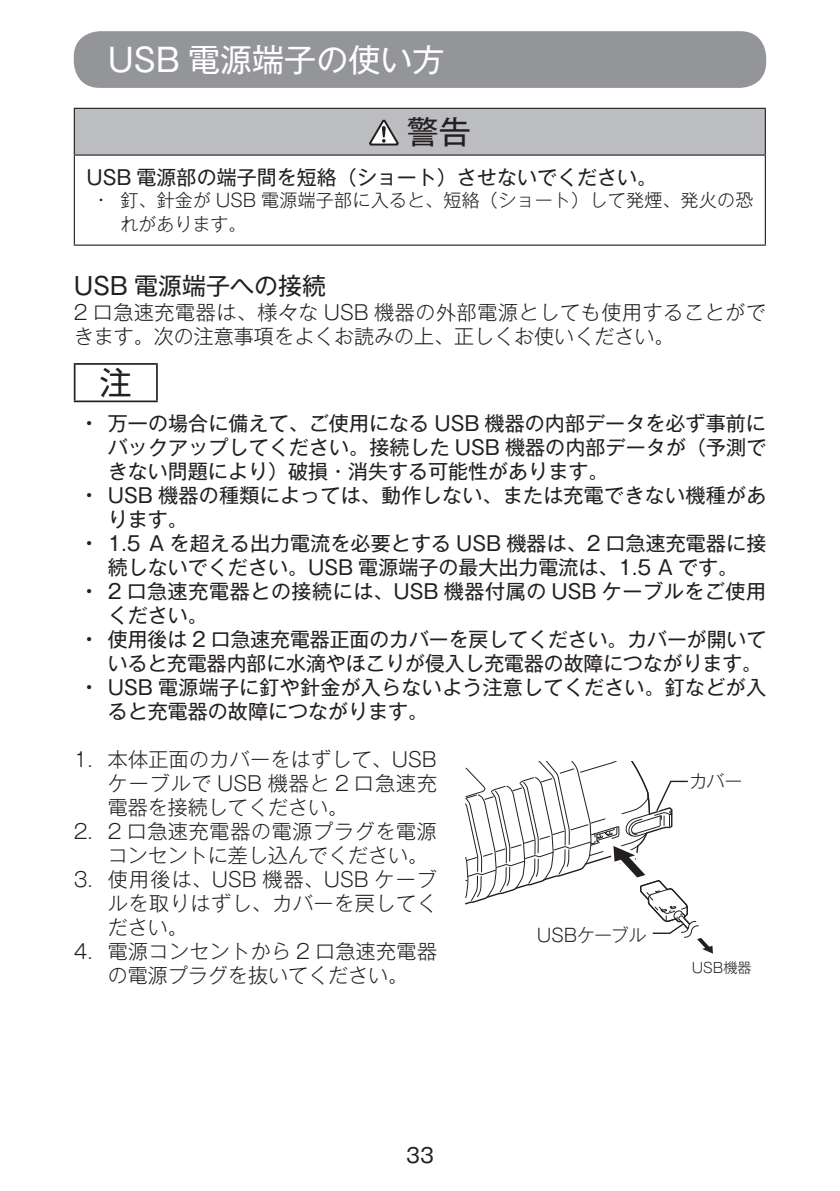
<style>
.page{position:relative;width:840px;height:1191px;background:#fff}
.page>*{position:absolute;margin:0;border:0;box-sizing:border-box;transform-origin:0 0}
.t1{font:32px "Gothic MB101 Pro";color:#fff}
.t2{font:32px "Gothic MB101 Pro";color:#231f20}
.t3{font:24px "Gothic MB101 Pro";color:#231f20}
.t4{font:20px/24px "Gothic MB101 Pro";color:#231f20}
.t5{font:300 20px/24px "Gothic MB101 Pro";letter-spacing:.015em;color:#231f20}
.t6{font:20px/24px "Gothic MB101 Pro";letter-spacing:.03em;color:#231f20}
.t7{font:300 18px/24px "Gothic MB101 Pro";letter-spacing:.015em;color:#231f20}
.t8{font:300 18px "Gothic MB101 Pro";letter-spacing:-.02em;color:#231f20}
.t9{font:300 14px "Gothic MB101 Pro";color:#231f20}
.s1{font-weight:500}
</style>
<div class="page">
<div style="left:74px;top:31px;width:691px;height:57px;background:#939598;border-radius:26px"></div>
<div style="left:74px;top:108px;width:690px;height:47px;background:#bcbdc0"></div>
<hr style="left:74px;top:156px;width:1px;height:88px;background:#231f20">
<hr style="left:764px;top:156px;width:1px;height:88px;background:#231f20">
<hr style="left:74px;top:108px;width:691px;height:1px;background:#231f20">
<hr style="left:74px;top:109px;width:1px;height:45px;background:#231f20">
<hr style="left:764px;top:109px;width:1px;height:45px;background:#231f20">
<hr style="left:74px;top:154px;width:691px;height:2px;background:#231f20">
<hr style="left:74px;top:244px;width:691px;height:2px;background:#231f20">
<svg style="left:369px;top:120px;width:29px;height:26px"></svg>
<hr style="left:74px;top:363px;width:84px;height:2px;background:#231f20">
<hr style="left:74px;top:365px;width:1px;height:35px;background:#231f20">
<hr style="left:156px;top:365px;width:2px;height:35px;background:#231f20">
<hr style="left:74px;top:400px;width:84px;height:2px;background:#231f20">
<svg style="left:465px;top:761px;width:247px;height:192px"></svg>
<h1 class="t1" style="left:108px;top:33px;width:338px">USB 電源端子の使い方</h1>
<h1 class="t2" style="left:406px;top:105px;width:65px">警告</h1>
<p class="t4" style="left:86px;top:162px;width:572px">USB 電源部の端子間を短絡（ショート）させないでください。</p>
<p class="t7" style="left:120px;top:185px;width:634px;text-indent:-23px">• 釘、針金が USB 電源端子部に入ると、短絡（ショート）して発煙、発火の恐れがあります。</p>
<p class="t3" style="left:74px;top:266px;width:254px">USB 電源端子への接続</p>
<p class="t5" style="left:74px;top:297px;width:693px">2 口急速充電器は、様々な USB 機器の外部電源としても使用することができます。次の注意事項をよくお読みの上、正しくお使いください。</p>
<h1 class="t2" style="left:100px;top:356px;width:33px">注</h1>
<p class="t4" style="left:108px;top:409px;width:659px;text-align:justify;text-indent:-23px"><span class="s1">•</span> 万一の場合に備えて、ご使用になる USB 機器の内部データを必ず事前にバックアップしてください。接続した USB 機器の内部データが（予測できない問題により）破損・消失する可能性があります。</p>
<p class="t4" style="left:108px;top:481px;width:659px;text-indent:-23px"><span class="s1">•</span> USB 機器の種類によっては、動作しない、または充電できない機種があります。</p>
<p class="t4" style="left:85px;top:529px;width:682px;text-align:center"><span class="s1">•</span> 1.5 A を超える出力電流を必要とする USB 機器は、2 口急速充電器に接続しないでください。USB 電源端子の最大出力電流は、1.5 A です。</p>
<p class="t6" style="left:108px;top:577px;width:659px;text-indent:-23px"><span class="s1">•</span> 2 口急速充電器との接続には、USB 機器付属の USB ケーブルをご使用ください。</p>
<p class="t4" style="left:85px;top:625px;width:682px;text-align:right"><span class="s1">•</span> 使用後は 2 口急速充電器正面のカバーを戻してください。カバーが開いていると充電器内部に水滴やほこりが侵入し充電器の故障につながります。</p>
<p class="t4" style="left:108px;top:673px;width:659px;text-indent:-23px"><span class="s1">•</span> USB 電源端子に釘や針金が入らないよう注意してください。釘などが入ると充電器の故障につながります。</p>
<p class="t5" style="left:108px;top:745px;width:330px;text-align:justify;text-indent:-34px">1. 本体正面のカバーをはずして、USBケーブルで USB 機器と 2 口急速充電器を接続してください。</p>
<p class="t5" style="left:108px;top:817px;width:330px;text-indent:-34px">2. 2 口急速充電器の電源プラグを電源コンセントに差し込んでください。</p>
<p class="t5" style="left:108px;top:865px;width:330px;text-align:justify;text-indent:-34px">3. 使用後は、USB 機器、USB ケーブルを取りはずし、カバーを戻してください。</p>
<p class="t5" style="left:74px;top:937px;width:364px;text-align:center">4. 電源コンセントから 2 口急速充電器の電源プラグを抜いてください。</p>
<p class="t7" style="left:689px;top:767px;width:55px">カバー</p>
<p class="t8" style="left:536px;top:920px;width:111px">USBケーブル</p>
<p class="t9" style="left:691px;top:955px;width:61px">USB機器</p>
<p class="t4" style="left:406px;top:1140px;width:29px">33</p>
</div>
